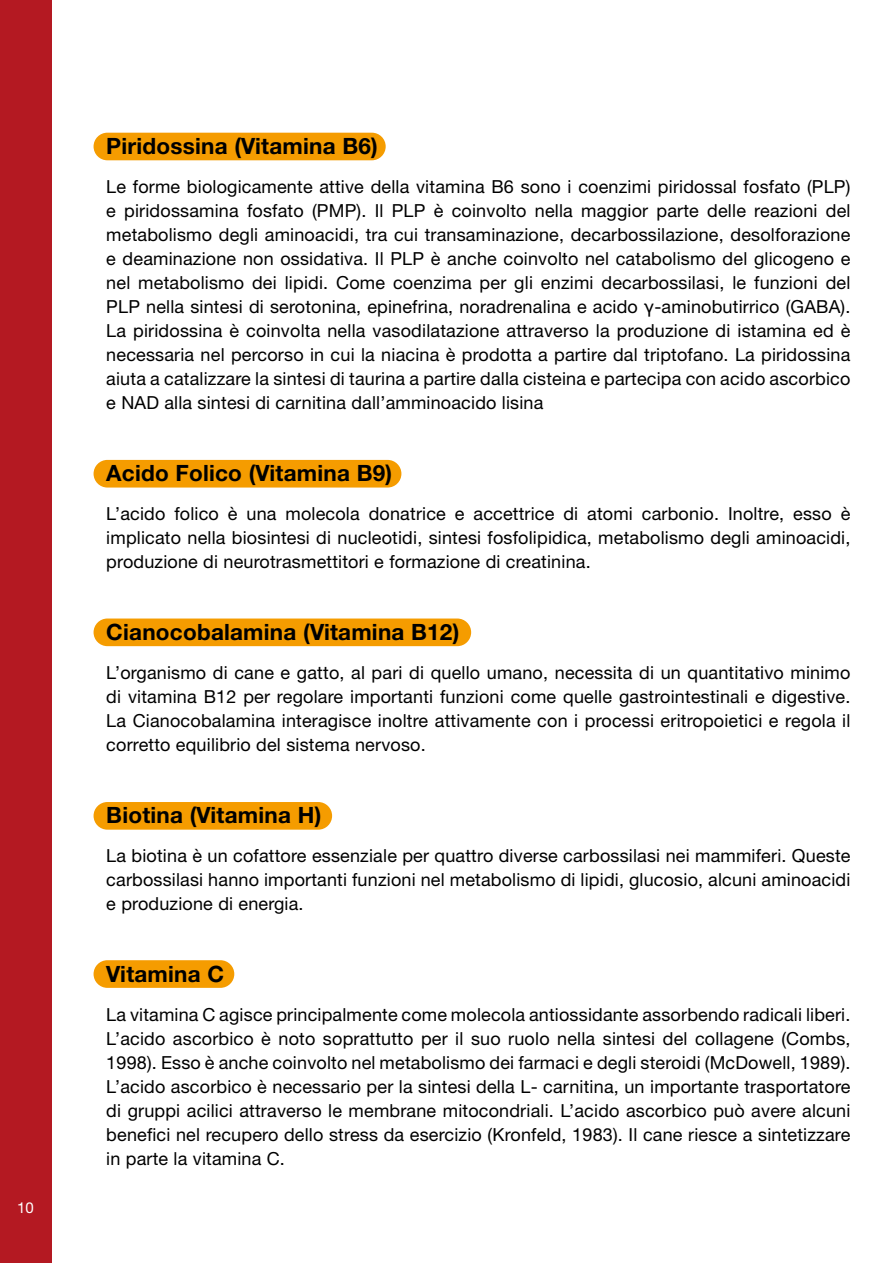
<style>
.page{position:relative;width:893px;height:1263px;background:#fff}
.page>*{position:absolute;margin:0;border:0;box-sizing:border-box;transform-origin:0 0}
.t1{font:700 22.5px "Helvetica Neue";letter-spacing:.01em;color:#000}
.t2{font:18px/24px "Helvetica Neue";letter-spacing:.01em;color:#000;text-align:justify}
.t3{font:15px "Helvetica Neue";color:#fff}
.s1{font-family:"Helvetica"}
</style>
<div class="page">
<div style="left:94px;top:133px;width:292px;height:27px;background:#f59c00;border-radius:14px"></div>
<div style="left:94px;top:460px;width:307px;height:27px;background:#f59c00;border-radius:14px"></div>
<div style="left:94px;top:618px;width:377px;height:28px;background:#f59c00;border-radius:14px"></div>
<div style="left:94px;top:802px;width:238px;height:28px;background:#f59c00;border-radius:14px"></div>
<div style="left:94px;top:960px;width:140px;height:28px;background:#f59c00;border-radius:14px"></div>
<div style="left:0;top:0;width:51px;height:1263px;background:#b41922"></div>
<p class="t3" style="left:17px;top:1198px;width:18px">10</p>
<p class="t1" style="left:106px;top:132px;width:273px">Piridossina (Vitamina B6)</p>
<p class="t2" style="left:106px;top:174px;width:746px">Le forme biologicamente attive della vitamina B6 sono i coenzimi piridossal fosfato (PLP) e piridossamina fosfato (PMP). Il PLP è coinvolto nella maggior parte delle reazioni del metabolismo degli aminoacidi, tra cui transaminazione, decarbossilazione, desolforazione e deaminazione non ossidativa. Il PLP è anche coinvolto nel catabolismo del glicogeno e nel metabolismo dei lipidi. Come coenzima per gli enzimi decarbossilasi, le funzioni del PLP nella sintesi di serotonina, epinefrina, noradrenalina e acido <span class="s1">γ</span>-aminobutirrico (GABA).<br>La piridossina è coinvolta nella vasodilatazione attraverso la produzione di istamina ed è necessaria nel percorso in cui la niacina è prodotta a partire dal triptofano. La piridossina aiuta a catalizzare la sintesi di taurina a partire dalla cisteina e partecipa con acido ascorbico e NAD alla sintesi di carnitina dall’amminoacido lisina</p>
<p class="t1" style="left:106px;top:459px;width:287px">Acido Folico (Vitamina B9)</p>
<p class="t2" style="left:106px;top:501px;width:746px">L’acido folico è una molecola donatrice e accettrice di atomi carbonio. Inoltre, esso è implicato nella biosintesi di nucleotidi, sintesi fosfolipidica, metabolismo degli aminoacidi, produzione di neurotrasmettitori e formazione di creatinina.</p>
<p class="t1" style="left:106px;top:618px;width:355px">Cianocobalamina (Vitamina B12)</p>
<p class="t2" style="left:106px;top:660px;width:746px">L’organismo di cane e gatto, al pari di quello umano, necessita di un quantitativo minimo di vitamina B12 per regolare importanti funzioni come quelle gastrointestinali e digestive.<br>La Cianocobalamina interagisce inoltre attivamente con i processi eritropoietici e regola il corretto equilibrio del sistema nervoso.</p>
<p class="t1" style="left:106px;top:801px;width:217px">Biotina (Vitamina H)</p>
<p class="t2" style="left:106px;top:843px;width:746px">La biotina è un cofattore essenziale per quattro diverse carbossilasi nei mammiferi. Queste carbossilasi hanno importanti funzioni nel metabolismo di lipidi, glucosio, alcuni aminoacidi e produzione di energia.</p>
<p class="t1" style="left:106px;top:960px;width:119px">Vitamina C</p>
<p class="t2" style="left:106px;top:1002px;width:746px">La vitamina C agisce principalmente come molecola antiossidante assorbendo radicali liberi.<br>L’acido ascorbico è noto soprattutto per il suo ruolo nella sintesi del collagene (Combs, 1998). Esso è anche coinvolto nel metabolismo dei farmaci e degli steroidi (McDowell, 1989).<br>L’acido ascorbico è necessario per la sintesi della L- carnitina, un importante trasportatore di gruppi acilici attraverso le membrane mitocondriali. L’acido ascorbico può avere alcuni benefici nel recupero dello stress da esercizio (Kronfeld, 1983). Il cane riesce a sintetizzare in parte la vitamina C.</p>
</div>
